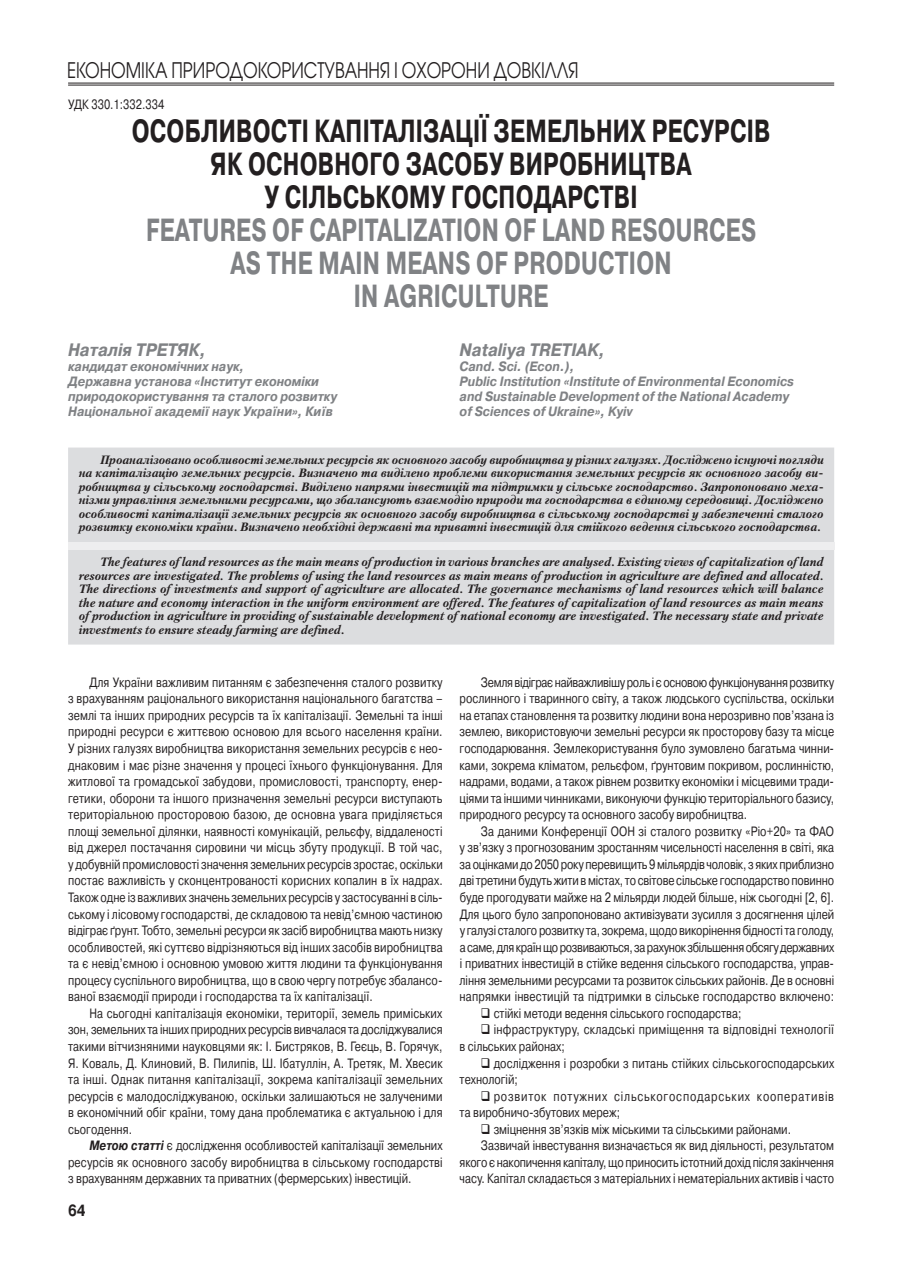
<style>
.page{position:relative;width:915px;height:1276px;background:#fff}
.page>*{position:absolute;margin:0;border:0;box-sizing:border-box;transform-origin:0 0}
.t1{font:700 31.95px "Pragmatica C";letter-spacing:.01em;color:#231f20;scale:.7 1}
.t2{font:700 31.95px/33px "Pragmatica C";letter-spacing:.01em;color:#808285;text-align:center;scale:.7 1}
.t3{font:21.3px "Avant Garde Gothic C";color:#231f20;scale:.79 1}
.t4{font:italic 700 18px "Pragmatica C";color:#808285;scale:.9 1}
.t5{font:700 16.2px "Pragmatica C";color:#231f20;scale:.83 1}
.t6{font:13.5px/16.5px "Pragmatica C";color:#231f20;text-align:justify;scale:.8 1}
.t7{font:italic 700 13.5px/15px "Pragmatica C";color:#808285;scale:.9 1}
.t8{font:13.5px "Pragmatica C";letter-spacing:-.025em;color:#231f20;scale:.8 1}
.t9{font:13.5px "Pragmatica C";letter-spacing:.025em;color:#231f20;scale:.8 1}
.t10{font:13.5px "Pragmatica C";letter-spacing:.075em;color:#231f20;scale:.8 1}
.t11{font:italic 700 12px/13.5px "Petersburg C";color:#231f20;text-align:justify}
.s1{font-weight:700;font-style:italic}
</style>
<div class="page">
<hr style="left:68px;top:83px;width:765px;height:1px;background:#231f20">
<hr style="left:68px;top:85px;width:765px;height:1px;background:#231f20">
<div style="left:68px;top:447px;width:765px;height:197px;background:#dcdddf"></div>
<div style="left:68px;top:542px;width:765px;height:8px;background:#eeeeef"></div>
<h2 class="t3" style="left:67px;top:58px;width:648px">Економіка природокористування і охорони довкілля</h2>
<p class="t6" style="left:68px;top:97px;width:122px">УДК 330.1:332.334</p>
<h1 class="t1" style="left:132px;top:114px;width:122px">ОСО БЛИВОСТІ</h1>
<h1 class="t1" style="left:314px;top:114px;width:20px">КАПІТАЛІ</h1>
<h1 class="t1" style="left:423px;top:114px;width:392px">ЗАЦІЇ ЗЕМЕЛЬНИХ РЕСУРСІВ</h1>
<h1 class="t1" style="left:210px;top:147px;width:79px">ЯК ОСНОВНО</h1>
<h1 class="t1" style="left:369px;top:147px;width:224px">ГО ЗАСО БУ ВИРО</h1>
<h1 class="t1" style="left:577px;top:147px;width:121px">БНИ ЦТВА</h1>
<h1 class="t1" style="left:264px;top:180px;width:184px">У СІЛ ЬСЬКОМУ</h1>
<h1 class="t1" style="left:451px;top:180px;width:42px">ГОСПОДАРСТВІ</h1>
<h1 class="t2" style="left:146px;top:214px;width:872px">FEATURES OF CAPITALIZATION OF LAND RESOURCES<br>AS THE MAIN MEANS OF PRODUCTION<br>IN AGRICULTURE</h1>
<h3 class="t4" style="left:68px;top:340px;width:155px">Наталія ТРЕТЯК,</h3>
<p class="t7" style="left:68px;top:359px;width:300px">кандидат економічних наук,<br>Державна установа «Інститут економіки природокористування та сталого розвитку Національної академії наук України», Київ</p>
<h3 class="t4" style="left:459px;top:340px;width:163px">Nataliya TRETIAK,</h3>
<p class="t7" style="left:459px;top:359px;width:373px">Cand. Sci. (Econ.),<br>Public Institution «Institute of Environmental Economics and Sustainable Development of the National Academy of Sciences of Ukraine», Kyiv</p>
<p class="t11" style="left:79px;top:453px;width:746px;text-indent:21px">Проаналізовано особливості земельних ресурсів як основного засобу виробництва у різних галузях. Досліджено існуючі погляди на капіталізацію земельних ресурсів. Визначено та виділено проблеми використання земельних ресурсів як основного засобу ви&shy;робництва у сільському господарстві. Виділено напрями інвестицій та підтримки у сільське господарство. Запропоновано меха&shy;нізми управління земельними ресурсами, що збалансують взаємодію природи та господарства в єдиному середовищі. Досліджено особливості капіталізації земельних ресурсів як основного засобу виробництва в сільському господарстві у забезпеченні сталого розвитку економіки країни. Визначено необхідні державні та приватні інвестицій для стійкого ведення сільського господарства.</p>
<p class="t11" style="left:79px;top:555px;width:746px;text-indent:21px">The features of land resources as the main means of production in various branches are analysed. Existing views of capitalization of land resources are investigated. The problems of using the land resources as main means of production in agriculture are defined and allocated.<br>The directions of investments and support of agriculture are allocated. The governance mechanisms of land resources which will balance the nature and economy interaction in the uniform environment are offered. The features of capitalization of land resources as main means of production in agriculture in providing of sustainable development of national economy are investigated. The necessary state and private investments to ensure steady farming are defined.</p>
<p class="t6" style="left:68px;top:674px;width:469px;text-indent:21px">Для України важливим питанням є забезпечення сталого розвитку з врахуванням раціонального використання національного багатства – землі та інших природних ресурсів та їх капіталізації. Земельні та інші природні ресурси є життєвою основою для всього населення країни.<br>У різних галузях виробництва використання земельних ресурсів є нео&shy;днаковим і має різне значення у процесі їхнього функціонування. Для житлової та громадської забудови, промисловості, транспорту, енер&shy;гетики, оборони та іншого призначення земельні ресурси виступають територіальною просторовою базою, де основна увага приділяється площі земельної ділянки, наявності комунікацій, рельєфу, віддаленості від джерел постачання сировини чи місць збуту продукції. В той час, у добувній промисловості значення земельних ресурсів зростає, оскільки постає важливість у сконцентрованості корисних копалин в їх надрах.<br>Також одне із важливих значень земельних ресурсів у застосуванні в сіль&shy;ському і лісовому господарстві, де складовою та невід’ємною частиною відіграє ґрунт. Тобто, земельні ресурси як засіб виробництва мають низку особливостей, які суттєво відрізняються від інших засобів виробництва та є невід’ємною і основною умовою життя людини та функціонування процесу суспільного виробництва, що в свою чергу потребує збалансо&shy;ваної взаємодії природи і господарства та їх капіталізації.</p>
<p class="t6" style="left:68px;top:1005px;width:469px;text-indent:21px">На сьогодні капіталізація економіки, території, земель приміських зон, земельних та інших природних ресурсів вивчалася та досліджувалися такими вітчизняними науковцями як: І. Бистряков, В. Геєць, В. Горячук, Я. Коваль, Д. Клиновий, В. П илипів, Ш. Ібатуллін, А. Третяк, М . Хвесик та інші. Однак питання капіталізації, зокрема капіталізації земельних ресурсів є малодосліджуваною, оскільки залишаються не залученими в економічний обіг країни, тому дана проблематика є актуальною і для сьогодення.</p>
<p class="t6" style="left:68px;top:1137px;width:469px;text-indent:21px"><span class="s1">Метою статті</span> є дослідження особливостей капіталізації земельних ресурсів як основного засобу виробництва в сільському господарстві з врахуванням державних та приватних (фермерських) інвестицій.</p>
<p class="t5" style="left:68px;top:1201px;width:23px">64</p>
<p class="t8" style="left:480px;top:674px;width:442px">Земля відіграє найважливішу роль і є основою функціонування розвитку</p>
<p class="t6" style="left:459px;top:690px;width:469px">рослинного і тваринного світу, а також людського суспільства, оскільки</p>
<p class="t6" style="left:459px;top:707px;width:469px">на етапах становлення та розвитку людини вона нерозривно пов’язана із</p>
<p class="t6" style="left:459px;top:723px;width:469px">землею, використовуючи земельні ресурси як просторову базу та місце</p>
<p class="t6" style="left:459px;top:740px;width:469px">господарювання. Землекористування було зумовлено багатьма чинни-</p>
<p class="t6" style="left:459px;top:756px;width:469px">ками, зокрема кліматом, рельєфом, ґрунтовим покривом, рослинністю,</p>
<p class="t6" style="left:459px;top:773px;width:469px">надрами, водами, а також рівнем розвитку економіки і місцевими тради-</p>
<p class="t6" style="left:459px;top:790px;width:469px">ціями та іншими чинниками, виконуючи функцію територіального базису,</p>
<p class="t6" style="left:459px;top:806px;width:361px">природного ресурсу та основного засобу виробництва.</p>
<p class="t6" style="left:480px;top:823px;width:173px">За даними Конференції ООН</p>
<p class="t6" style="left:638px;top:823px;width:236px">зі сталого розвитку «Ріо+20» та ФАО</p>
<p class="t6" style="left:459px;top:839px;width:469px">у зв’язку з прогнозованим зростанням чисельності населення в світі, яка</p>
<p class="t6" style="left:459px;top:856px;width:469px">за оцінками до 2050 року перевищить 9 мільярдів чоловік, з яких приблизно</p>
<p class="t6" style="left:459px;top:872px;width:469px">дві третини будуть жити в містах, то світове сільське господарство повинно</p>
<p class="t6" style="left:459px;top:889px;width:469px">буде прогодувати майже на 2 мільярди людей більше, ніж сьогодні [2, 6].</p>
<p class="t6" style="left:459px;top:905px;width:469px">Для цього було запропоновано активізувати зусилля з досягнення цілей</p>
<p class="t6" style="left:459px;top:922px;width:469px">у галузі сталого розвитку та, зокрема, щодо викорінення бідності та голоду,</p>
<p class="t8" style="left:459px;top:939px;width:469px">а саме, для країн що розвиваються, за рахунок збільшення обсягу державних</p>
<p class="t6" style="left:459px;top:955px;width:469px">і приватних інвестицій в стійке ведення сільського господарства, управ-</p>
<p class="t6" style="left:459px;top:972px;width:469px">ління земельними ресурсами та розвиток сільських районів. Де в основні</p>
<p class="t6" style="left:459px;top:988px;width:469px">напрямки інвестицій та підтримки в сільське господарство включено:</p>
<p class="t6" style="left:493px;top:1005px;width:311px">стійкі методи ведення сільського господарства;</p>
<p class="t9" style="left:493px;top:1022px;width:427px">інфраструктуру, складські приміщення та відповідні технології</p>
<p class="t6" style="left:459px;top:1038px;width:133px">в сільських районах;</p>
<p class="t6" style="left:493px;top:1054px;width:427px">дослідження і розробки з питань стійких сільськогосподарських</p>
<p class="t6" style="left:459px;top:1071px;width:74px">технологій;</p>
<p class="t10" style="left:493px;top:1088px;width:427px">розвиток потужних сільськогосподарських кооперативів</p>
<p class="t6" style="left:459px;top:1104px;width:202px">та виробничо-збутових мереж;</p>
<p class="t6" style="left:493px;top:1121px;width:373px">зміцнення зв’язків між міськими та сільськими районами.</p>
<p class="t6" style="left:480px;top:1137px;width:443px">Зазвичай інвестування визначається як вид діяльності, результатом</p>
<p class="t6" style="left:459px;top:1154px;width:469px">якого є накопичення капіталу, що приносить істотний дохід після закінчення</p>
<p class="t6" style="left:459px;top:1170px;width:469px">часу. Капітал складається з матеріальних і нематеріальних активів і часто</p>
</div>
